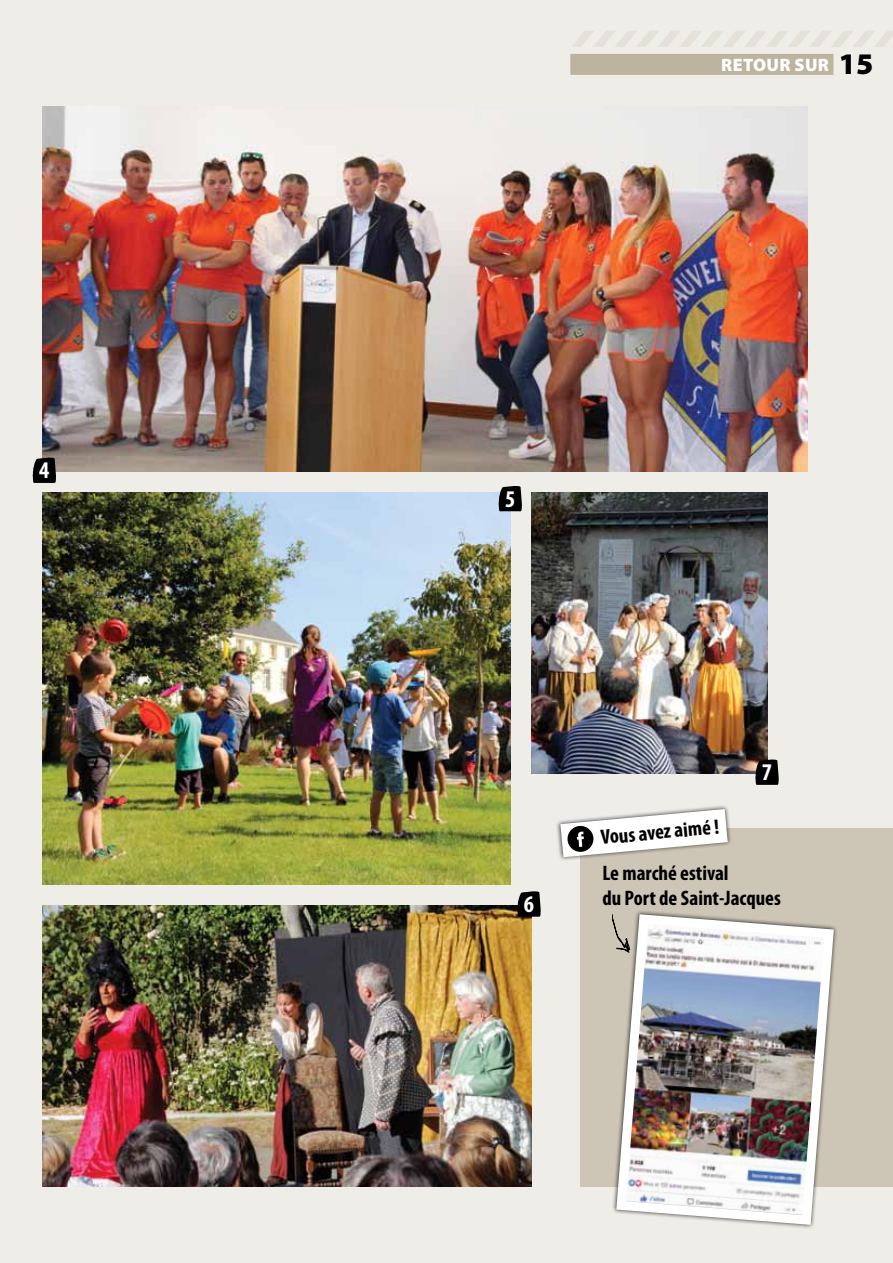
<style>
.page{position:relative;width:893px;height:1263px;background:#efede8}
.page>*{position:absolute;margin:0;border:0;box-sizing:border-box;transform-origin:0 0}
.t1{font:700 condensed 24px "Myriad Pro";color:#fff}
.t2{font:700 condensed 21px/25.2px "Myriad Pro";color:#000}
.t3{font:900 18px "Myriad Pro";letter-spacing:.02em;color:#fff}
.s1{font-size:30px;color:#000}
</style>
<div class="page">
<div style="left:570px;top:54px;width:263px;height:21px;background:#bcb49e"></div>
<svg style="left:572px;top:31px;width:321px;height:16px"></svg>
<img style="left:43px;top:493px;width:467px;height:391px">
<img style="left:43px;top:905px;width:488px;height:281px">
<img style="left:43px;top:106px;width:765px;height:366px">
<img style="left:531px;top:493px;width:236px;height:281px">
<svg style="left:32px;top:456px;width:26px;height:27px"></svg>
<svg style="left:498px;top:486px;width:24px;height:25px"></svg>
<svg style="left:517px;top:891px;width:24px;height:26px"></svg>
<svg style="left:755px;top:758px;width:24px;height:27px"></svg>
<div style="left:581px;top:828px;width:312px;height:358px;background:#cdc6b6"></div>
<img style="left:611px;top:911px;width:228px;height:317px">
<div style="left:556px;top:805px;width:176px;height:56px;background:#000;opacity:.75"></div>
<svg style="left:560px;top:809px;width:168px;height:48px"></svg>
<svg style="left:611px;top:913px;width:19px;height:40px"></svg>
<p class="t1" style="left:39px;top:455px;width:12px">4</p>
<p class="t3" style="left:721px;top:53px;width:154px">RETOUR SUR <span class="s1">15</span></p>
<p class="t1" style="left:505px;top:484px;width:12px">5</p>
<p class="t1" style="left:524px;top:889px;width:12px">6</p>
<p class="t1" style="left:762px;top:757px;width:12px">7</p>
<p class="t2" style="left:600px;top:824px;width:120px;rotate:-5deg">Vous avez aimé !</p>
<p class="t2" style="left:602px;top:860px;width:180px">Le marché estival<br>du Port de Saint-Jacques</p>
</div>
